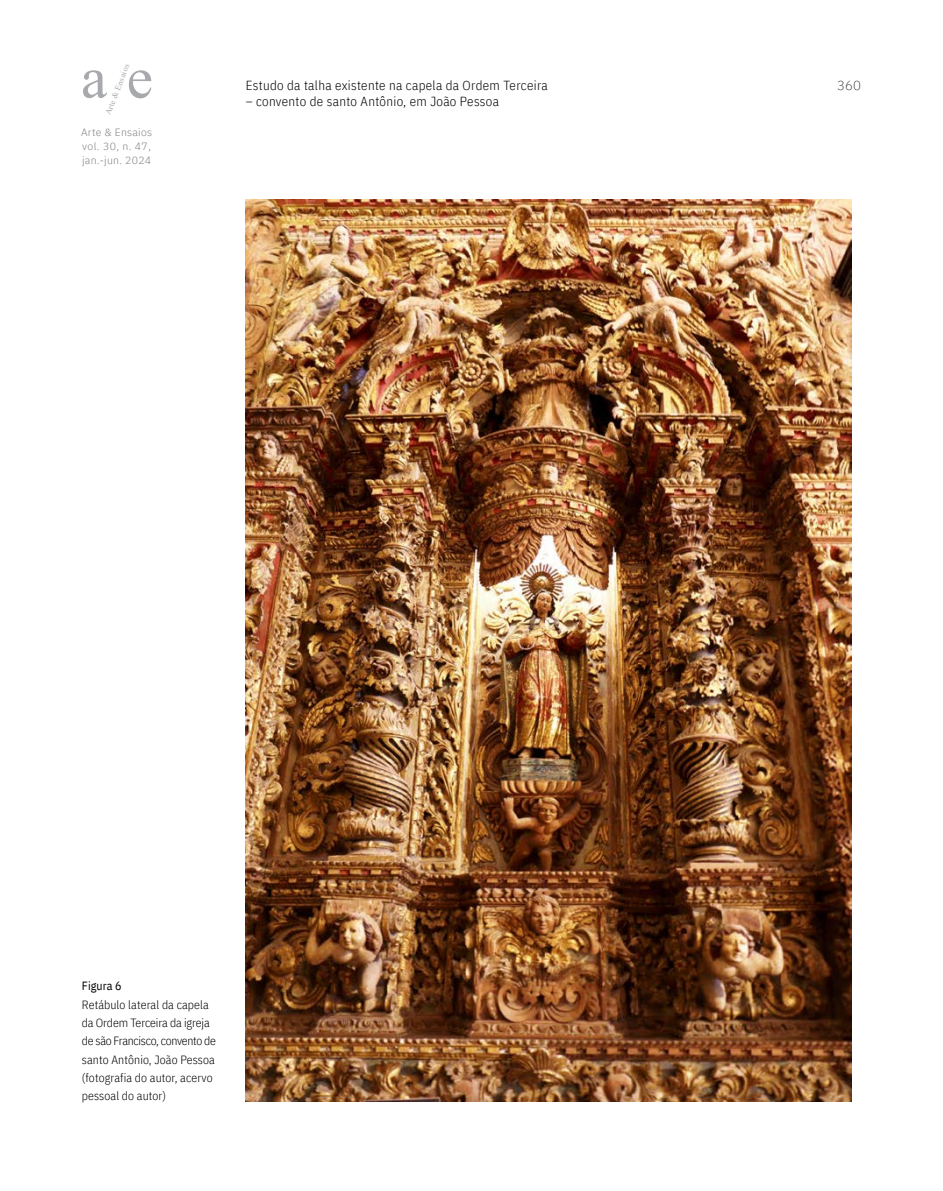
<style>
.page{position:relative;width:943px;height:1191px;background:#fff}
.page>*{position:absolute;margin:0;border:0;box-sizing:border-box;transform-origin:0 0}
.t1{font:59.15px "Times New Roman";color:#a7a9ac}
.t2{font:300 13.12px "IBM Plex Sans Cond";letter-spacing:.025em;color:#000}
.t3{font:200 13.12px "IBM Plex Sans";color:#000}
.t4{font:300 11.9px/18.4px "IBM Plex Sans Cond";letter-spacing:.005em;color:#000}
.t5{font:11.9px "IBM Plex Sans Cond";letter-spacing:.01em;color:#000}
.t6{font:300 10.5px/14px "IBM Plex Sans";letter-spacing:.025em;color:#808285;text-align:justify}
.t7{font:8.4px "Times New Roman";color:#a7a9ac}
</style>
<div class="page">
<img style="left:246px;top:199px;width:605px;height:902px">
<p class="t7" style="left:102px;top:112px;width:55px;rotate:-69deg">Arte &amp; Ensaios</p>
<p class="t6" style="left:81px;top:125px;width:72px">Arte &amp; Ensaios vol. 30, n. 47, jan.-jun. 2024</p>
<h1 class="t1" style="left:81px;top:36px;width:73px">a e</h1>
<p class="t3" style="left:837px;top:75px;width:25px">360</p>
<p class="t2" style="left:246px;top:75px;width:303px">Estudo da talha existente na capela da Ordem Terceira</p>
<p class="t2" style="left:246px;top:92px;width:255px">– convento de santo Antônio, em João Pessoa</p>
<p class="t5" style="left:82px;top:976px;width:41px">Figura 6</p>
<p class="t4" style="left:82px;top:994px;width:135px">Retábulo lateral da capela da Ordem Terceira da igreja de são Francisco, convento de santo Antônio, João Pessoa (fotografia do autor, acervo pessoal do autor)</p>
</div>
